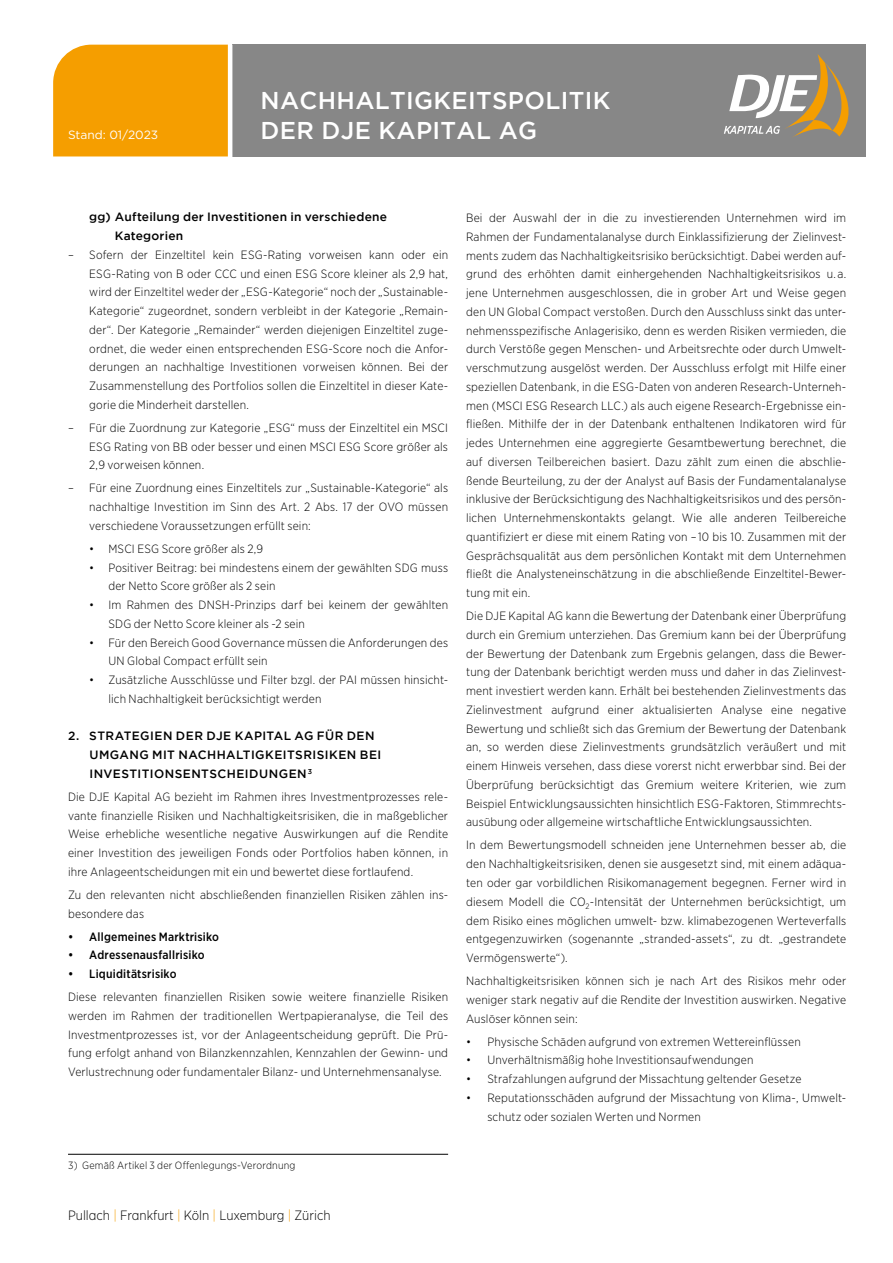
<style>
.page{position:relative;width:893px;height:1263px;background:#fff}
.page>*{position:absolute;margin:0;border:0;box-sizing:border-box;transform-origin:0 0}
.t1{font:500 24.3px "Gotham";letter-spacing:.015em;color:#fff}
.t2{font:300 13.5px "Gotham Narrow";color:#000}
.t3{font:300 12px/18.8px "Gotham Narrow";letter-spacing:.015em;color:#000;text-align:justify}
.t4{font:500 12px/18.8px "Gotham";letter-spacing:.03em;color:#000}
.t5{font:500 12px "Gotham Narrow";letter-spacing:.015em;color:#000}
.t6{font:12px "Gotham";color:#fff}
.t7{font:300 10.5px "Gotham Narrow";letter-spacing:.02em;color:#000}
.s1{color:#f59e00}
</style>
<div class="page">
<div style="left:53px;top:45px;width:175px;height:111px;background:#f59e00"></div>
<div style="left:232px;top:45px;width:633px;height:112px;background:#878787"></div>
<svg style="left:724px;top:54px;width:124px;height:83px"></svg>
<hr style="left:68px;top:1154px;width:380px;height:1px;background:#000">
<h1 class="t1" style="left:261px;top:87px;width:351px">NACHHALTIGKEITSPOLITIK</h1>
<p class="t6" style="left:68px;top:127px;width:92px">Stand: 01/2023</p>
<h1 class="t1" style="left:261px;top:116px;width:278px">DER DJE KAPITAL AG</h1>
<p class="t4" style="left:115px;top:207px;width:274px;text-indent:-26px">gg) Aufteilung der Investitionen in verschiedene<br>Kategorien</p>
<p class="t3" style="left:89px;top:245px;width:360px;text-indent:-21px">– Sofern der Einzeltitel kein ESG-Rating vorweisen kann oder ein ESG-Rating von B oder CCC und einen ESG Score kleiner als 2,9 hat, wird der Einzeltitel weder der „ESG-Kategorie“ noch der „Sustainable-Kategorie“ zugeordnet, sondern verbleibt in der Kategorie „Remain&shy;der“. Der Kategorie „Remainder“ werden diejenigen Einzeltitel zuge&shy;ordnet, die weder einen entsprechenden ESG-Score noch die Anfor&shy;derungen an nachhaltige Investitionen vorweisen können. Bei der Zusammenstellung des Portfolios sollen die Einzeltitel in dieser Kate&shy;gorie die Minderheit darstellen.</p>
<p class="t3" style="left:89px;top:418px;width:360px;text-indent:-21px">– Für die Zuordnung zur Kategorie „ESG“ muss der Einzeltitel ein MSCI ESG Rating von BB oder besser und einen MSCI ESG Score größer als 2,9 vorweisen können.</p>
<p class="t3" style="left:89px;top:478px;width:360px;text-indent:-21px">– Für eine Zuordnung eines Einzeltitels zur „Sustainable-Kategorie“ als nachhaltige Investition im Sinn des Art. 2 Abs. 17 der OVO müssen verschiedene Voraussetzungen erfüllt sein:</p>
<p class="t3" style="left:89px;top:539px;width:175px">• MSCI ESG Score größer als 2,9</p>
<p class="t3" style="left:108px;top:558px;width:341px;text-indent:-19px">• Positiver Beitrag: bei mindestens einem der gewählten SDG muss der Netto Score größer als 2 sein</p>
<p class="t3" style="left:108px;top:595px;width:341px;text-indent:-19px">• Im Rahmen des DNSH-Prinzips darf bei keinem der gewählten<br>SDG der Netto Score kleiner als -2 sein</p>
<p class="t3" style="left:108px;top:633px;width:341px;text-indent:-19px">• Für den Bereich Good Governance müssen die Anforderungen des<br>UN Global Compact erfüllt sein</p>
<p class="t3" style="left:108px;top:670px;width:341px;text-indent:-19px">• Zusätzliche Ausschlüsse und Filter bzgl. der PAI müssen hinsicht&shy;lich Nachhaltigkeit berücksichtigt werden</p>
<p class="t4" style="left:89px;top:726px;width:294px;text-indent:-21px">2. STRATEGIEN DER DJE KAPITAL AG FÜR DEN<br>UMGANG MIT NACHHALTIGKEITSRISIKEN BEI<br>INVESTITIONSENTSCHEIDUNGEN<sup>3</sup></p>
<p class="t3" style="left:68px;top:787px;width:382px">Die DJE Kapital AG bezieht im Rahmen ihres Investmentprozesses rele&shy;vante finanzielle Risiken und Nachhaltigkeitsrisiken, die in maßgeblicher Weise erhebliche wesentliche negative Auswirkungen auf die Rendite einer Investition des jeweiligen Fonds oder Portfolios haben können, in ihre Anlageentscheidungen mit ein und bewertet diese fortlaufend.</p>
<p class="t3" style="left:68px;top:885px;width:382px">Zu den relevanten nicht abschließenden finanziellen Risiken zählen ins&shy;besondere das</p>
<p class="t5" style="left:68px;top:929px;width:153px">• Allgemeines Marktrisiko</p>
<p class="t5" style="left:68px;top:948px;width:138px">• Adressenausfallrisiko</p>
<p class="t5" style="left:68px;top:966px;width:110px">• Liquiditätsrisiko</p>
<p class="t3" style="left:68px;top:987px;width:382px">Diese relevanten finanziellen Risiken sowie weitere finanzielle Risiken werden im Rahmen der traditionellen Wertpapieranalyse, die Teil des Investmentprozesses ist, vor der Anlageentscheidung geprüft. Die Prü&shy;fung erfolgt anhand von Bilanzkennzahlen, Kennzahlen der Gewinn- und Verlustrechnung oder fundamentaler Bilanz- und Unternehmensanalyse.</p>
<p class="t7" style="left:68px;top:1159px;width:229px">3) Gemäß Artikel 3 der Offenlegungs-Verordnung</p>
<p class="t2" style="left:68px;top:1206px;width:264px">Pullach <span class="s1">|</span> Frankfurt <span class="s1">|</span> Köln <span class="s1">|</span> Luxemburg <span class="s1">|</span> Zürich</p>
<p class="t3" style="left:466px;top:208px;width:382px">Bei der Auswahl der in die zu investierenden Unternehmen wird im Rahmen der Fundamentalanalyse durch Einklassifizierung der Zielinvest&shy;ments zudem das Nachhaltigkeitsrisiko berücksichtigt. Dabei werden auf&shy;grund des erhöhten damit einhergehenden Nachhaltigkeitsrisikos u. a. jene Unternehmen ausgeschlossen, die in grober Art und Weise gegen den UN Global Compact verstoßen. Durch den Ausschluss sinkt das unter&shy;nehmensspezifische Anlagerisiko, denn es werden Risiken vermieden, die durch Verstöße gegen Menschen- und Arbeitsrechte oder durch Umwelt&shy;verschmutzung ausgelöst werden. Der Ausschluss erfolgt mit Hilfe einer speziellen Datenbank, in die ESG-Daten von anderen Research-Unterneh&shy;men (MSCI ESG Research LLC.) als auch eigene Research-Ergebnisse ein&shy;fließen. Mithilfe der in der Datenbank enthaltenen Indikatoren wird für jedes Unternehmen eine aggregierte Gesamtbewertung berechnet, die auf diversen Teilbereichen basiert. Dazu zählt zum einen die abschlie&shy;ßende Beurteilung, zu der der Analyst auf Basis der Fundamentalanalyse inklusive der Berücksichtigung des Nachhaltigkeitsrisikos und des persön&shy;lichen Unternehmenskontakts gelangt. Wie alle anderen Teilbereiche quantifiziert er diese mit einem Rating von – 10 bis 10. Zusammen mit der Gesprächsqualität aus dem persönlichen Kontakt mit dem Unternehmen fließt die Analysteneinschätzung in die abschließende Einzeltitel-Bewer&shy;tung mit ein.</p>
<p class="t3" style="left:466px;top:606px;width:382px">Die DJE Kapital AG kann die Bewertung der Datenbank einer Überprüfung durch ein Gremium unterziehen. Das Gremium kann bei der Überprüfung der Bewertung der Datenbank zum Ergebnis gelangen, dass die Bewer&shy;tung der Datenbank berichtigt werden muss und daher in das Zielinvest&shy;ment investiert werden kann. Erhält bei bestehenden Zielinvestments das Zielinvestment aufgrund einer aktualisierten Analyse eine negative Bewertung und schließt sich das Gremium der Bewertung der Datenbank an, so werden diese Zielinvestments grundsätzlich veräußert und mit einem Hinweis versehen, dass diese vorerst nicht erwerbbar sind. Bei der Überprüfung berücksichtigt das Gremium weitere Kriterien, wie zum Beispiel Entwicklungsaussichten hinsichtlich ESG-Faktoren, Stimmrechts&shy;ausübung oder allgemeine wirtschaftliche Entwicklungsaussichten.</p>
<p class="t3" style="left:466px;top:835px;width:382px">In dem Bewertungsmodell schneiden jene Unternehmen besser ab, die den Nachhaltigkeitsrisiken, denen sie ausgesetzt sind, mit einem adäqua&shy;ten oder gar vorbildlichen Risikomanagement begegnen. Ferner wird in diesem Modell die CO<sub>2</sub>-Intensität der Unternehmen berücksichtigt, um dem Risiko eines möglichen umwelt- bzw. klimabezogenen Werteverfalls entgegenzuwirken (sogenannte „stranded-assets“, zu dt. „gestrandete Vermögenswerte“).</p>
<p class="t3" style="left:466px;top:971px;width:382px">Nachhaltigkeitsrisiken können sich je nach Art des Risikos mehr oder weniger stark negativ auf die Rendite der Investition auswirken. Negative Auslöser können sein:</p>
<p class="t3" style="left:466px;top:1032px;width:336px">• Physische Schäden aufgrund von extremen Wettereinflüssen</p>
<p class="t3" style="left:466px;top:1050px;width:289px">• Unverhältnismäßig hohe Investitionsaufwendungen</p>
<p class="t3" style="left:466px;top:1069px;width:337px">• Strafzahlungen aufgrund der Missachtung geltender Gesetze</p>
<p class="t3" style="left:487px;top:1088px;width:360px;text-indent:-21px">• Reputationsschäden aufgrund der Missachtung von Klima-, Umwelt&shy;schutz oder sozialen Werten und Normen</p>
</div>
